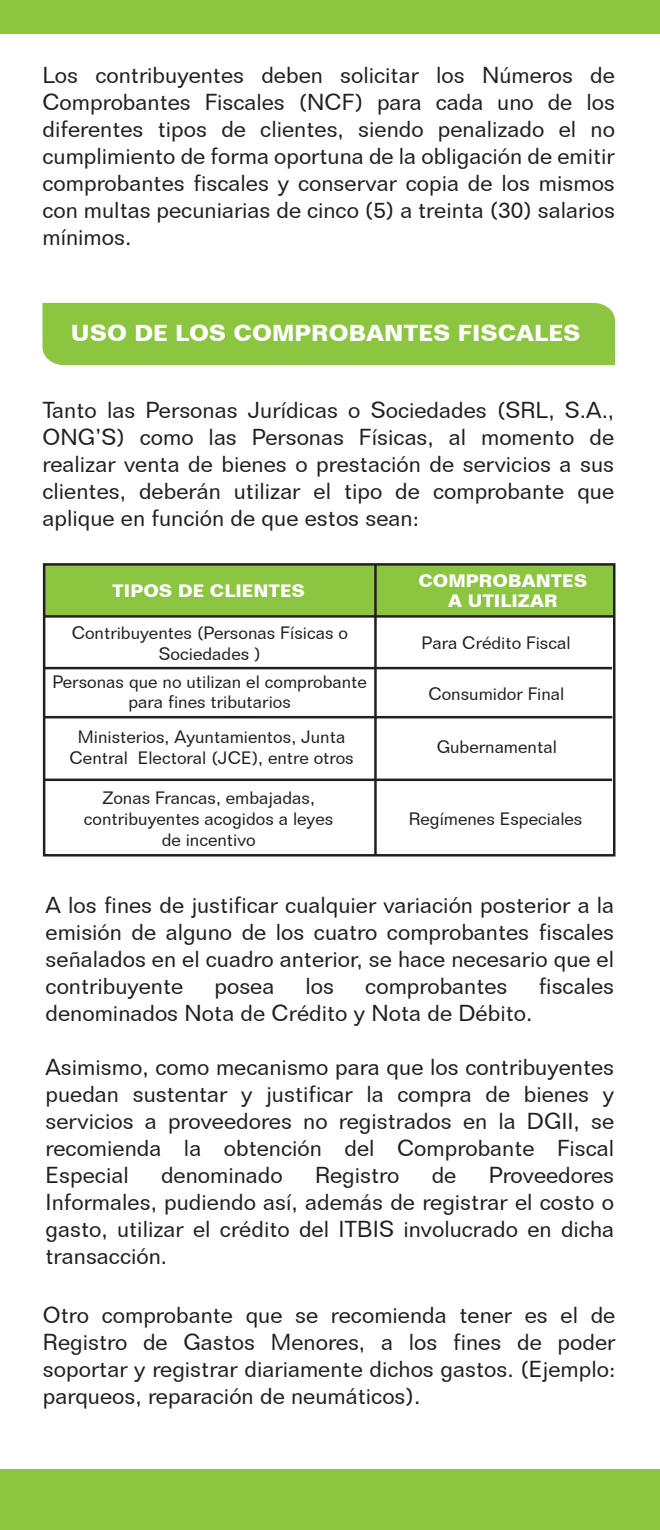
<style>
.page{position:relative;width:660px;height:1530px;background:#fff}
.page>*{position:absolute;margin:0;border:0;box-sizing:border-box;transform-origin:0 0}
.t1{font:22.5px/27px "Folio BT";color:#231f20;text-align:justify}
.t2{font:700 22.5px "Folio BT";color:#fff}
.t3{font:17.5px/20.5px "Folio BT";color:#231f20;text-align:center}
.t4{font:700 17.5px/20.5px "Folio BT";color:#fff;text-align:center}
</style>
<div class="page">
<div style="left:0;top:1469px;width:660px;height:61px;background:#8cc540"></div>
<div style="left:0;top:0;width:660px;height:34px;background:#8cc540"></div>
<div style="left:42px;top:303px;width:573px;height:62px;background:#8cc540"></div>
<div style="left:45px;top:565px;width:569px;height:51px;background:#8cc540"></div>
<div style="left:43px;top:563px;width:572px;height:294px;border:2px solid #231f20"></div>
<hr style="left:43px;top:615px;width:570px;height:3px;background:#231f20">
<hr style="left:374px;top:565px;width:3px;height:290px;background:#231f20">
<hr style="left:43px;top:667px;width:569px;height:2px;background:#231f20">
<hr style="left:44px;top:716px;width:568px;height:2px;background:#231f20">
<hr style="left:43px;top:779px;width:569px;height:2px;background:#231f20">
<p class="t1" style="left:42px;top:61px;width:574px">Los contribuyentes deben solicitar los Números de Comprobantes Fiscales (NCF) para cada uno de los diferentes tipos de clientes, siendo penalizado el no cumplimiento de forma oportuna de la obligación de emitir comprobantes fiscales y conservar copia de los mismos con multas pecuniarias de cinco (5) a treinta (30) salarios mínimos.</p>
<p class="t2" style="left:71px;top:319px;width:511px">USO DE LOS COMPROBANTES FISCALES</p>
<p class="t1" style="left:43px;top:396px;width:573px">Tanto las Personas Jurídicas o Sociedades (SRL, S.A., ONG’S) como las Personas Físicas, al momento de realizar venta de bienes o prestación de servicios a sus clientes, deberán utilizar el tipo de comprobante que aplique en función de que estos sean:</p>
<p class="t4" style="left:112px;top:580px;width:194px">TIPOS DE CLIENTES</p>
<p class="t4" style="left:419px;top:570px;width:170px">COMPROBANTES<br>A UTILIZAR</p>
<p class="t3" style="left:72px;top:623px;width:278px">Contribuyentes (Personas Físicas o<br>Sociedades )</p>
<p class="t3" style="left:422px;top:633px;width:151px">Para Crédito Fiscal</p>
<p class="t3" style="left:52px;top:671px;width:316px">Personas que no utilizan el comprobante para fines tributarios</p>
<p class="t3" style="left:428px;top:684px;width:137px">Consumidor Final</p>
<p class="t3" style="left:70px;top:726px;width:286px">Ministerios, Ayuntamientos, Junta<br>Central Electoral (JCE), entre otros</p>
<p class="t3" style="left:437px;top:737px;width:122px">Gubernamental</p>
<p class="t3" style="left:84px;top:788px;width:251px">Zonas Francas, embajadas, contribuyentes acogidos a leyes de incentivo</p>
<p class="t3" style="left:409px;top:808px;width:175px">Regímenes Especiales</p>
<p class="t1" style="left:46px;top:891px;width:570px">A los fines de justificar cualquier variación posterior a la emisión de alguno de los cuatro comprobantes fiscales señalados en el cuadro anterior, se hace necesario que el contribuyente</p>
<p class="t1" style="left:215px;top:972px;width:61px">posea</p>
<p class="t1" style="left:306px;top:972px;width:30px">los</p>
<p class="t1" style="left:365px;top:972px;width:144px">comprobantes</p>
<p class="t1" style="left:539px;top:972px;width:77px">fiscales</p>
<p class="t1" style="left:46px;top:999px;width:488px">denominados Nota de Crédito y Nota de Débito.</p>
<p class="t1" style="left:46px;top:1053px;width:570px">Asimismo, como mecanismo para que los contribuyentes puedan sustentar y justificar la compra de bienes y servicios a proveedores no registrados en la DGII, se recomienda la obtención del Comprobante Fiscal Especial</p>
<p class="t1" style="left:46px;top:1161px;width:570px;text-indent:443px">Proveedores Informales, pudiendo así, además de registrar el costo o gasto, utilizar el crédito del ITBIS involucrado en dicha transacción.</p>
<p class="t1" style="left:161px;top:1161px;width:123px">denominado</p>
<p class="t1" style="left:315px;top:1161px;width:86px">Registro</p>
<p class="t1" style="left:432px;top:1161px;width:26px">de</p>
<p class="t1" style="left:43px;top:1301px;width:574px">Otro comprobante que se recomienda tener es el de Registro de Gastos Menores, a los fines de poder soportar y registrar diariamente dichos gastos. (Ejemplo: parqueos, reparación de neumáticos).</p>
</div>
